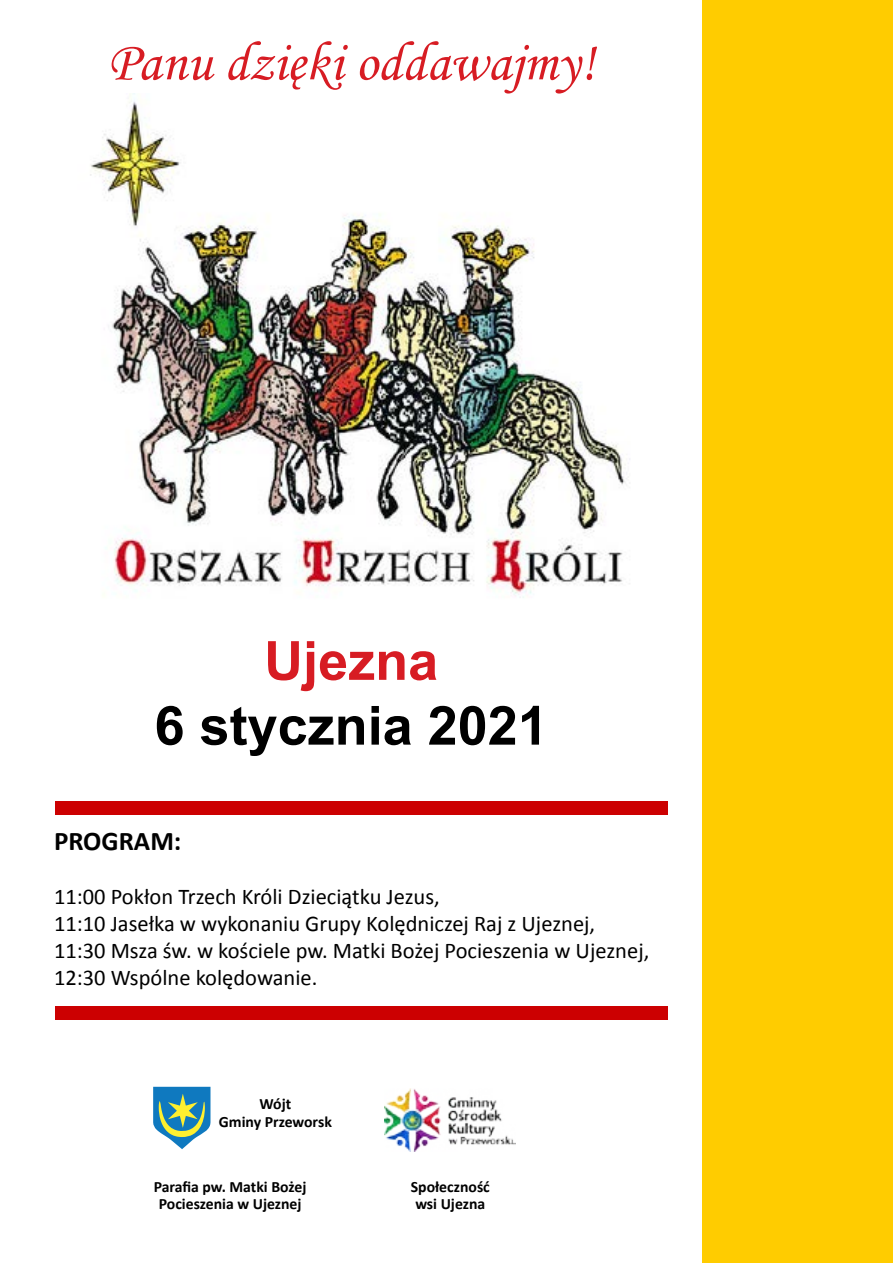
<style>
.page{position:relative;width:893px;height:1263px;background:#fff}
.page>*{position:absolute;margin:0;border:0;box-sizing:border-box;transform-origin:0 0}
.t1{font:55.5px "Monotype Corsiva";color:#d71c23}
.t2{font:700 54px "Arial";color:#000}
.t3{font:700 54px "Arial";color:#d71c23}
.t4{font:700 27px "Calibri";color:#000}
.t5{font:22.5px/27px "Calibri";color:#000}
.t6{font:700 15.75px/17.9px "Calibri";color:#000;text-align:center}
</style>
<div class="page">
<img style="left:90px;top:94px;width:540px;height:504px">
<div style="left:702px;top:0;width:191px;height:1263px;background:#fc0"></div>
<svg style="left:153px;top:1087px;width:57px;height:62px"></svg>
<img style="left:384px;top:1089px;width:132px;height:62px">
<div style="left:55px;top:801px;width:612px;height:14px;background:#cc0001"></div>
<div style="left:55px;top:1007px;width:612px;height:13px;background:#cc0001"></div>
<h1 class="t1" style="left:108px;top:29px;width:489px">Panu dzięki oddawajmy!</h1>
<h2 class="t3" style="left:264px;top:625px;width:176px">Ujezna</h2>
<h2 class="t2" style="left:155px;top:690px;width:395px">6 stycznia 2021</h2>
<p class="t4" style="left:54px;top:823px;width:129px">PROGRAM:</p>
<p class="t5" style="left:54px;top:883px;width:597px">11:00 Pokłon Trzech Króli Dzieciątku Jezus,<br>11:10 Jasełka w wykonaniu Grupy Kolędniczej Raj z Ujeznej, 11:30 Msza św. w kościele pw. Matki Bożej Pocieszenia w Ujeznej, 12:30 Wspólne kolędowanie.</p>
<p class="t6" style="left:219px;top:1095px;width:115px">Wójt<br>Gminy Przeworsk</p>
<p class="t6" style="left:154px;top:1177px;width:154px">Parafia pw. Matki Bożej<br>Pocieszenia w Ujeznej</p>
<p class="t6" style="left:411px;top:1177px;width:81px;text-align:left">Społeczność wsi Ujezna</p>
</div>
